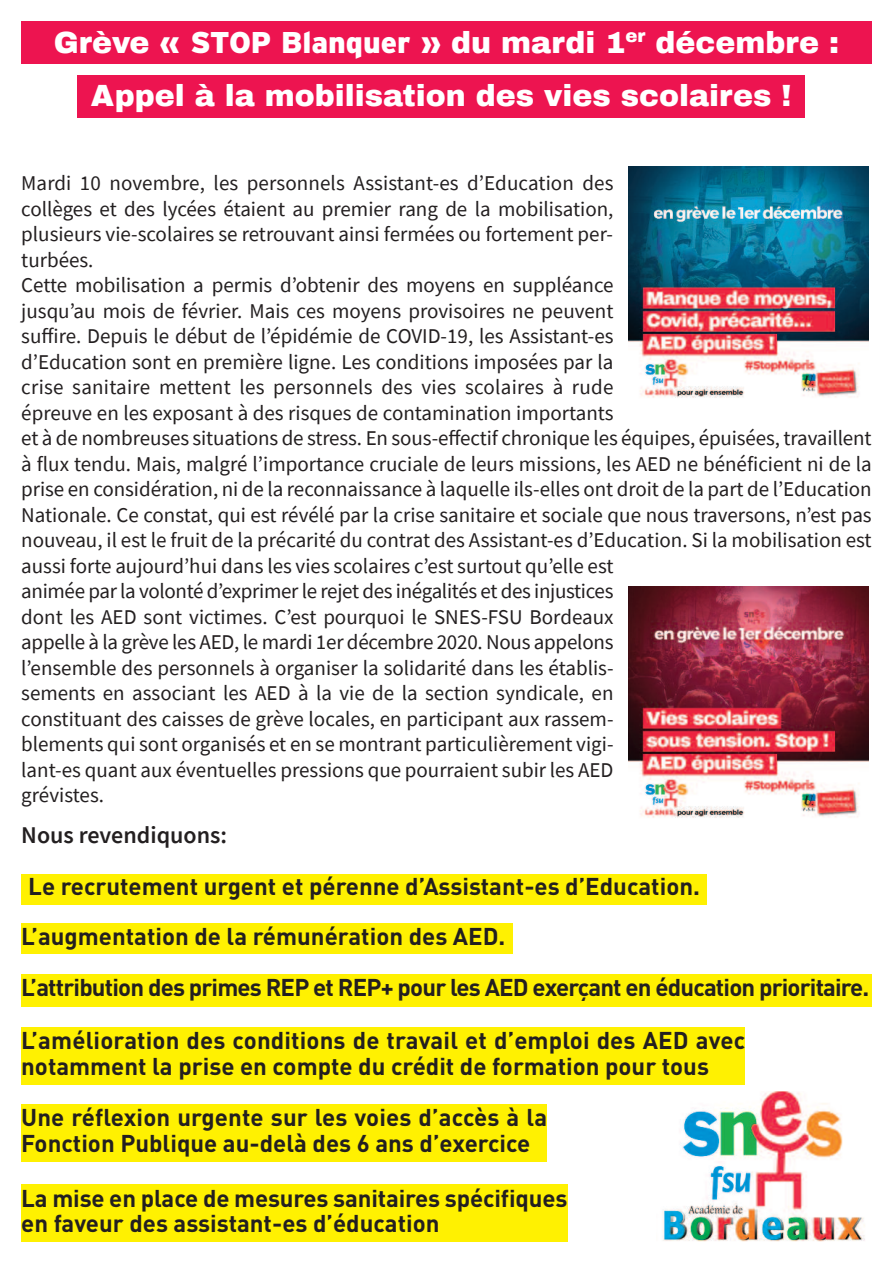
<style>
.page{position:relative;width:893px;height:1263px;background:#fff}
.page>*{position:absolute;margin:0;border:0;box-sizing:border-box;transform-origin:0 0}
.t1{font:900 30px/53.8px "Archivo";color:#fff;text-align:center}
.t2{font:700 24px/25.5px "DIN";color:#231f20}
.t3{font:700 24px "DIN";letter-spacing:-.035em;color:#231f20}
.t4{font:600 24px "Source Sans Pro";color:#231f20}
.t5{font:21px/25.5px "Source Sans Pro";color:#231f20}
.s1{font-family:"Interstate"}
</style>
<div class="page">
<div style="left:21px;top:21px;width:851px;height:43px;background:#ed1450"></div>
<div style="left:78px;top:75px;width:727px;height:43px;background:#ed1450"></div>
<div style="left:21px;top:874px;width:686px;height:30px;background:#fff101"></div>
<div style="left:21px;top:923px;width:491px;height:30px;background:#fff101"></div>
<div style="left:21px;top:974px;width:851px;height:32px;background:#fff101"></div>
<div style="left:21px;top:1027px;width:724px;height:57px;background:#fff101"></div>
<div style="left:21px;top:1104px;width:526px;height:57px;background:#fff101"></div>
<div style="left:21px;top:1184px;width:546px;height:58px;background:#fff101"></div>
<img style="left:663px;top:1091px;width:202px;height:151px">
<img style="left:628px;top:587px;width:240px;height:231px">
<img style="left:628px;top:167px;width:240px;height:231px">
<h1 class="t1" style="left:54px;top:16px;width:787px">Grève <span class="s1">« STOP Blanquer »</span> du mardi 1<sup>er</sup> décembre :<br>Appel à la mobilisation des vies scolaires !</h1>
<p class="t5" style="left:21px;top:170px;width:852px">Mardi 10 novembre, les personnels Assistant-es d’Education des<br>collèges et des lycées étaient au premier rang de la mobilisation,<br>plusieurs vie-scolaires se retrouvant ainsi fermées ou fortement per-<br>turbées.<br>Cette mobilisation a permis d’obtenir des moyens en suppléance<br>jusqu’au mois de février. Mais ces moyens provisoires ne peuvent<br>suffire. Depuis le début de l’épidémie de COVID-19, les Assistant-es<br>d’Education sont en première ligne. Les conditions imposées par la<br>crise sanitaire mettent les personnels des vies scolaires à rude<br>épreuve en les exposant à des risques de contamination importants<br>et à de nombreuses situations de stress. En sous-effectif chronique les équipes, épuisées, travaillent à flux tendu. Mais, malgré l’importance cruciale de leurs missions, les AED ne bénéficient ni de la prise en considération, ni de la reconnaissance à laquelle ils-elles ont droit de la part de l’Education Nationale. Ce constat, qui est révélé par la crise sanitaire et sociale que nous traversons, n’est pas nouveau, il est le fruit de la précarité du contrat des Assistant-es d’Education. Si la mobilisation est aussi forte aujourd’hui dans les vies scolaires c’est surtout qu’elle est<br>animée par la volonté d’exprimer le rejet des inégalités et des injustices<br>dont les AED sont victimes. C’est pourquoi le SNES-FSU Bordeaux<br>appelle à la grève les AED, le mardi 1er décembre 2020. Nous appelons<br>l’ensemble des personnels à organiser la solidarité dans les établis-<br>sements en associant les AED à la vie de la section syndicale, en<br>constituant des caisses de grève locales, en participant aux rassem-<br>blements qui sont organisés et en se montrant particulièrement vigi-<br>lant-es quant aux éventuelles pressions que pourraient subir les AED<br>grévistes.</p>
<p class="t4" style="left:21px;top:819px;width:207px">Nous revendiquons:</p>
<p class="t2" style="left:21px;top:862px;width:680px;line-height:49.2px">Le recrutement urgent et pérenne d’Assistant-es d’Education.<br>L’augmentation de la rémunération des AED.</p>
<p class="t3" style="left:21px;top:974px;width:850px">L’attribution des primes REP et REP+ pour les AED exerçant en éducation prioritaire.</p>
<p class="t2" style="left:21px;top:1028px;width:725px">L’amélioration des conditions de travail et d’emploi des AED avec notamment la prise en compte du crédit de formation pour tous</p>
<p class="t2" style="left:21px;top:1105px;width:527px">Une réflexion urgente sur les voies d’accès à la<br>Fonction Publique au-delà des 6 ans d’exercice</p>
<p class="t2" style="left:21px;top:1185px;width:548px">La mise en place de mesures sanitaires spécifiques en faveur des assistant-es d’éducation</p>
</div>
